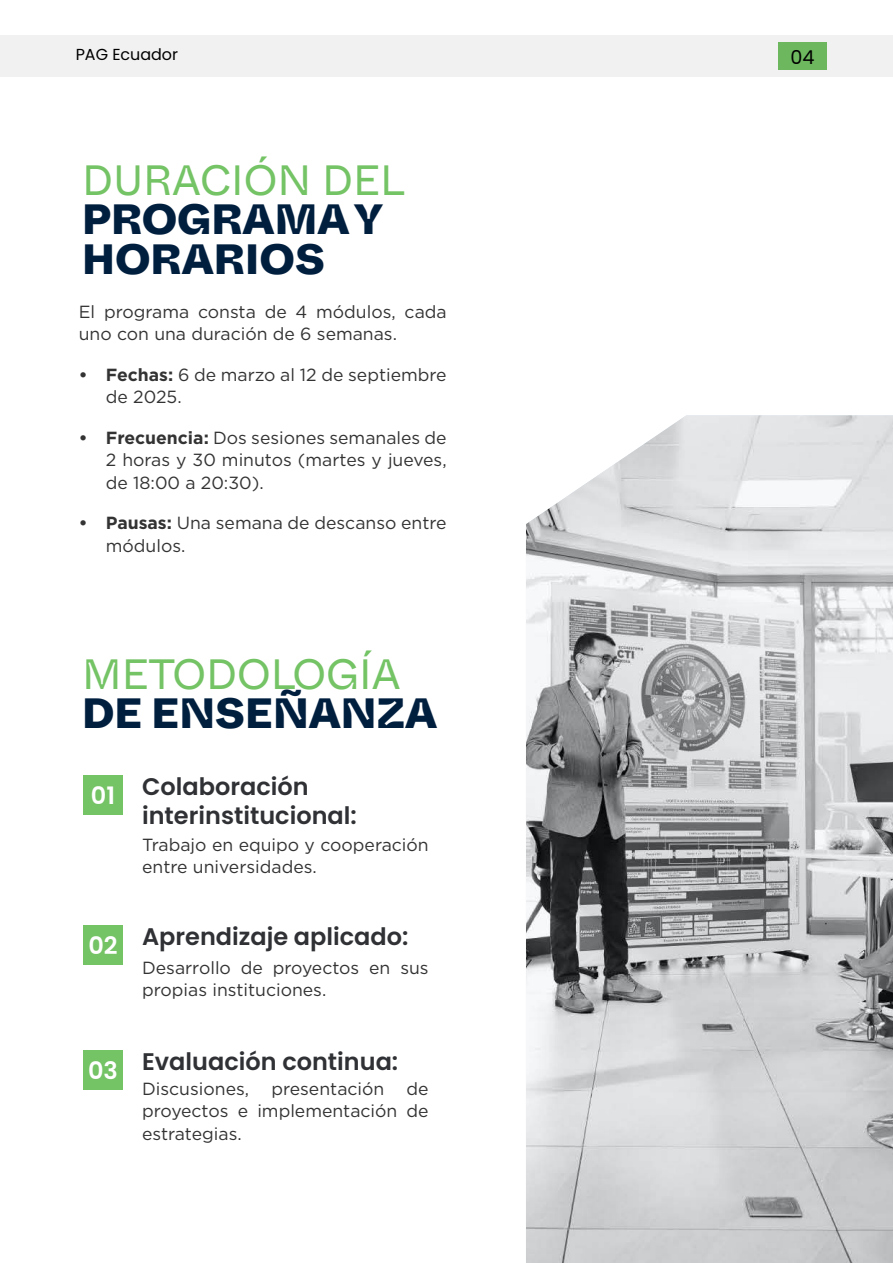
<style>
.page{position:relative;width:893px;height:1263px;background:#fff}
.page>*{position:absolute;margin:0;border:0;box-sizing:border-box;transform-origin:0 0}
.t1{font:800 42.3px/39.5px "Whyte Inktrap";color:#001f3f}
.t2{font:42.3px "Whyte Inktrap";color:#74c365}
.t3{font:600 24px/28.8px "Poppins";color:#303135}
.t4{font:600 24px "Poppins";color:#fff}
.t5{font:19.2px "Poppins";color:#000}
.t6{font:17.55px/22.5px "Gotham";color:#333}
.t7{font:15.9px "Poppins";color:#000}
.s1{font-weight:700}
</style>
<div class="page">
<svg style="left:526px;top:415px;width:367px;height:848px;background:#c0c1c2"></svg>
<div style="left:83px;top:775px;width:40px;height:39px;background:#74c365"></div>
<div style="left:83px;top:925px;width:40px;height:40px;background:#74c365"></div>
<div style="left:83px;top:1050px;width:40px;height:39px;background:#74c365"></div>
<div style="left:0;top:35px;width:893px;height:41px;background:#f1f1f2"></div>
<div style="left:778px;top:42px;width:49px;height:28px;background:#6db85f"></div>
<p class="t7" style="left:76px;top:45px;width:104px">PAG Ecuador</p>
<p class="t5" style="left:791px;top:46px;width:26px">04</p>
<h1 class="t2" style="left:82px;top:147px;width:324px">DURACIÓN DEL</h1>
<h1 class="t1" style="left:82px;top:198px;width:303px">PROGRAMA Y<br>HORARIOS</h1>
<p class="t6" style="left:79px;top:300px;width:369px">El programa consta de 4 módulos, cada uno con una duración de 6 semanas.</p>
<p class="t6" style="left:106px;top:363px;width:342px;text-indent:-27px"><span class="s1">• Fechas:</span> 6 de marzo al 12 de septiembre de 2025.</p>
<p class="t6" style="left:106px;top:426px;width:342px;text-align:justify;text-indent:-27px"><span class="s1">• Frecuencia:</span> Dos sesiones semanales de 2 horas y 30 minutos (martes y jueves, de 18:00 a 20:30).</p>
<p class="t6" style="left:106px;top:511px;width:342px;text-indent:-27px"><span class="s1">• Pausas:</span> Una semana de descanso entre módulos.</p>
<h1 class="t2" style="left:82px;top:641px;width:320px">METODOLOGÍA</h1>
<h1 class="t1" style="left:82px;top:692px;width:357px">DE ENSEÑANZA</h1>
<h2 class="t4" style="left:91px;top:782px;width:26px">01</h2>
<h2 class="t4" style="left:88px;top:932px;width:31px">02</h2>
<h2 class="t4" style="left:88px;top:1057px;width:31px">03</h2>
<h2 class="t3" style="left:142px;top:773px;width:216px">Colaboración interinstitucional:</h2>
<p class="t6" style="left:142px;top:833px;width:288px">Trabajo en equipo y cooperación entre universidades.</p>
<h2 class="t3" style="left:142px;top:922px;width:268px">Aprendizaje aplicado:</h2>
<p class="t6" style="left:142px;top:956px;width:288px">Desarrollo de proyectos en sus propias instituciones.</p>
<h2 class="t3" style="left:142px;top:1048px;width:258px">Evaluación continua:</h2>
<p class="t6" style="left:142px;top:1077px;width:109px">Discusiones,</p>
<p class="t6" style="left:271px;top:1077px;width:114px">presentación</p>
<p class="t6" style="left:142px;top:1077px;width:288px;text-align:justify;text-indent:264px">de proyectos e implementación de estrategias.</p>
</div>
